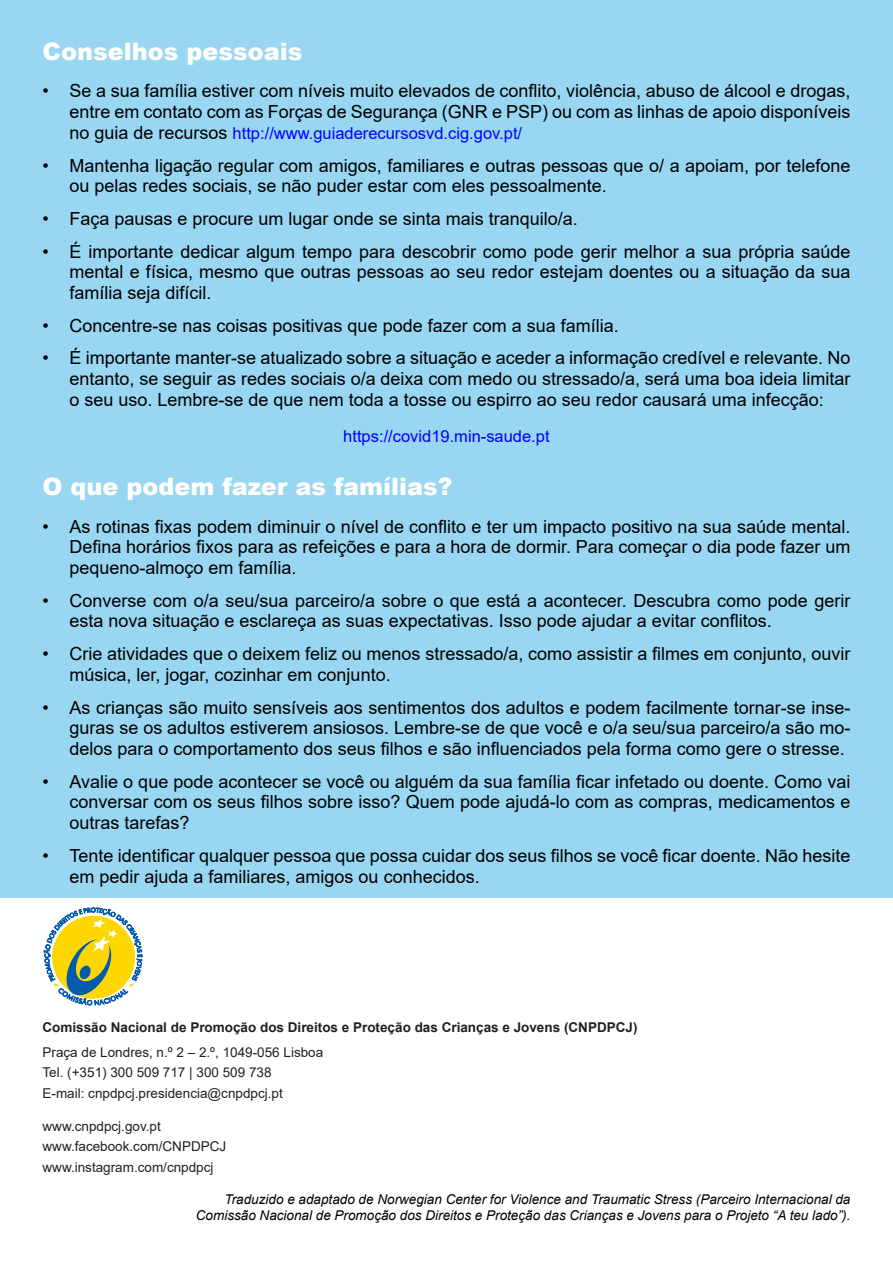
<style>
.page{position:relative;width:893px;height:1263px;background:#fff}
.page>*{position:absolute;margin:0;border:0;box-sizing:border-box;transform-origin:0 0}
.t1{font:900 24px "Arial";color:#fff}
.t2{font:18px/20.7px "Arial";color:#000;text-align:justify}
.t3{font:16.5px "Arial";color:#00f}
.t4{font:italic 13.5px "Arial";color:#000}
.t5{font:13.5px "Arial";color:#231f20}
.t6{font:700 13.5px "Arial";color:#231f20}
.s1{font-size:18px;color:#000}
</style>
<div class="page">
<div style="left:0;top:0;width:893px;height:897px;background:#98d6f2"></div>
<svg style="left:44px;top:908px;width:98px;height:98px"></svg>
<p class="t1" style="left:43px;top:34px;width:262px">Conselhos pessoais</p>
<p class="t2" style="left:43px;top:81px;width:809px;text-align:right">• Se a sua família estiver com níveis muito elevados de conflito, violência, abuso de álcool e drogas, entre em contato com as Forças de Segurança (GNR e PSP) ou com as linhas de apoio disponíveis</p>
<p class="t3" style="left:70px;top:122px;width:454px"><span class="s1">no guia de recursos</span> http://www.guiaderecursosvd.cig.gov.pt/</p>
<p class="t2" style="left:70px;top:155px;width:782px;text-indent:-27px">• Mantenha ligação regular com amigos, familiares e outras pessoas que o/ a apoiam, por telefone ou pelas redes sociais, se não puder estar com eles pessoalmente.</p>
<p class="t2" style="left:43px;top:208px;width:537px">• Faça pausas e procure um lugar onde se sinta mais tranquilo/a.</p>
<p class="t2" style="left:70px;top:241px;width:782px;text-indent:-27px">• É importante dedicar algum tempo para descobrir como pode gerir melhor a sua própria saúde mental e física, mesmo que outras pessoas ao seu redor estejam doentes ou a situação da sua família seja difícil.</p>
<p class="t2" style="left:43px;top:315px;width:578px">• Concentre-se nas coisas positivas que pode fazer com a sua família.</p>
<p class="t2" style="left:70px;top:348px;width:782px;text-indent:-27px">• É importante manter-se atualizado sobre a situação e aceder a informação credível e relevante. No entanto, se seguir as redes sociais o/a deixa com medo ou stressado/a, será uma boa ideia limitar o seu uso. Lembre-se de que nem toda a tosse ou espirro ao seu redor causará uma infecção:</p>
<p class="t3" style="left:343px;top:425px;width:208px">https://covid19.min-saude.pt</p>
<p class="t1" style="left:43px;top:469px;width:412px">O que podem fazer as famílias?</p>
<p class="t2" style="left:70px;top:516px;width:782px;text-indent:-27px">• As rotinas fixas podem diminuir o nível de conflito e ter um impacto positivo na sua saúde mental.<br>Defina horários fixos para as refeições e para a hora de dormir. Para começar o dia pode fazer um pequeno-almoço em família.</p>
<p class="t2" style="left:70px;top:590px;width:782px;text-indent:-27px">• Converse com o/a seu/sua parceiro/a sobre o que está a acontecer. Descubra como pode gerir esta nova situação e esclareça as suas expectativas. Isso pode ajudar a evitar conflitos.</p>
<p class="t2" style="left:70px;top:643px;width:782px;text-indent:-27px">• Crie atividades que o deixem feliz ou menos stressado/a, como assistir a filmes em conjunto, ouvir música, ler, jogar, cozinhar em conjunto.</p>
<p class="t2" style="left:70px;top:697px;width:782px;text-indent:-27px">• As crianças são muito sensíveis aos sentimentos dos adultos e podem facilmente tornar-se inse&shy;guras se os adultos estiverem ansiosos. Lembre-se de que você e o/a seu/sua parceiro/a são mo&shy;delos para o comportamento dos seus filhos e são influenciados pela forma como gere o stresse.</p>
<p class="t2" style="left:70px;top:771px;width:782px;text-indent:-27px">• Avalie o que pode acontecer se você ou alguém da sua família ficar infetado ou doente. Como vai conversar com os seus filhos sobre isso? Quem pode ajudá-lo com as compras, medicamentos e outras tarefas?</p>
<p class="t2" style="left:70px;top:845px;width:782px;text-indent:-27px">• Tente identificar qualquer pessoa que possa cuidar dos seus filhos se você ficar doente. Não hesite em pedir ajuda a familiares, amigos ou conhecidos.</p>
<p class="t6" style="left:43px;top:1018px;width:596px">Comissão Nacional de Promoção dos Direitos e Proteção das Crianças e Jovens (CNPDPCJ)</p>
<p class="t5" style="left:43px;top:1043px;width:282px">Praça de Londres, n.º 2 – 2.º, 1049-056 Lisboa</p>
<p class="t5" style="left:43px;top:1063px;width:231px">Tel. (+351) 300 509 717 | 300 509 738</p>
<p class="t5" style="left:43px;top:1083px;width:242px">E-mail: cnpdpcj.presidencia@cnpdpcj.pt</p>
<p class="t5" style="left:43px;top:1117px;width:120px">www.cnpdpcj.gov.pt</p>
<p class="t5" style="left:43px;top:1137px;width:185px">www.facebook.com/CNPDPCJ</p>
<p class="t5" style="left:43px;top:1158px;width:173px">www.instagram.com/cnpdpcj</p>
<p class="t4" style="left:225px;top:1191px;width:627px">Traduzido e adaptado de Norwegian Center for Violence and Traumatic Stress (Parceiro Internacional da</p>
<p class="t4" style="left:196px;top:1206px;width:656px">Comissão Nacional de Promoção dos Direitos e Proteção das Crianças e Jovens para o Projeto “A teu lado”).</p>
</div>
